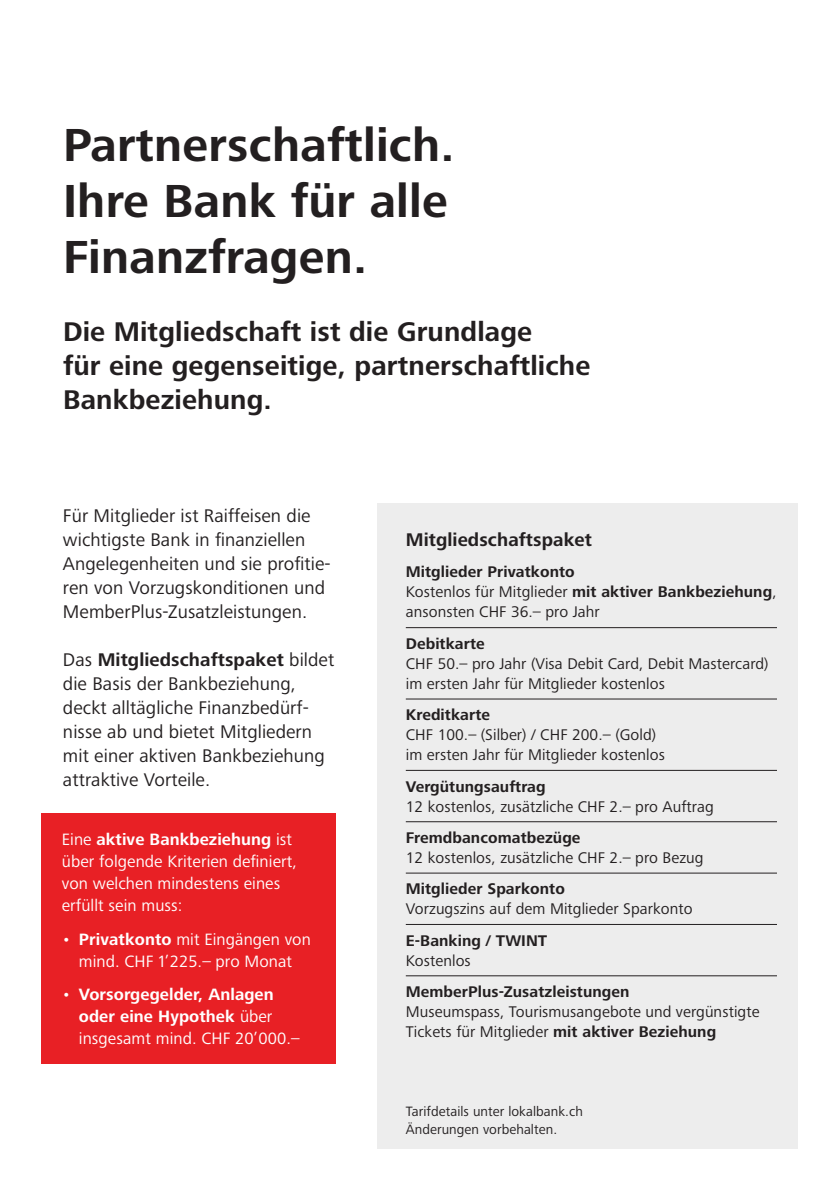
<style>
.page{position:relative;width:840px;height:1191px;background:#fff}
.page>*{position:absolute;margin:0;border:0;box-sizing:border-box;transform-origin:0 0}
.Inhalt_____Titel_24p{font:700 48px/56px "Frutiger Next LTW1 G";letter-spacing:.005em;color:#231f20}
.Inhalt_____Lead_14pt{font:700 28px/34px "Frutiger Next LTW1 G";letter-spacing:.005em;color:#231f20}
.Inhalt_____Grundtext{font:19px/24px "Frutiger Next LTW1 G";letter-spacing:.005em;color:#231f20}
.Inhalt_____Untertite{font:700 19px "Frutiger Next LTW1 G";letter-spacing:.005em;color:#231f20}
.Inhalt_____Tabelle{font:17px/22px "Frutiger Next LTW1 G";letter-spacing:.005em;color:#fff}
.t1{font:700 17px/22px "Frutiger Next LTW1 G";letter-spacing:.005em;color:#fff}
.Inhalt_____Mitglieds{font:16px/20px "Frutiger Next LTW1 G";letter-spacing:.005em;color:#231f20}
.Inhalt_____Mitglieds-2{font:700 16px "Frutiger Next LTW1 G";letter-spacing:.005em;color:#231f20}
.Inhalt_____Tabelle-2{font:16px/20px "Frutiger Next LTW1 G";letter-spacing:.005em;color:#231f20}
.Inhalt_____Legende_G{font:14px/18px "Frutiger Next LTW1 G";letter-spacing:.005em;color:#231f20}
.s1{font-weight:700}
.s2{font-weight:400}
</style>
<div class="page">
<div style="left:378px;top:503px;width:419px;height:646px;background:#ededed"></div>
<hr style="left:405px;top:627px;width:371px;height:1px;background:#231f20">
<hr style="left:405px;top:698px;width:371px;height:1px;background:#231f20">
<hr style="left:405px;top:770px;width:371px;height:1px;background:#231f20">
<hr style="left:405px;top:821px;width:371px;height:1px;background:#231f20">
<hr style="left:405px;top:872px;width:371px;height:1px;background:#231f20">
<hr style="left:405px;top:924px;width:371px;height:1px;background:#231f20">
<hr style="left:405px;top:975px;width:371px;height:1px;background:#231f20">
<div style="left:42px;top:813px;width:294px;height:251px;background:#e82025"></div>
<p class="Inhalt_____Titel_24p" style="left:63px;top:118px;width:393px">Partnerschaftlich.<br>Ihre Bank für alle<br>Finanzfragen.</p>
<p class="Inhalt_____Lead_14pt" style="left:63px;top:315px;width:528px">Die Mitgliedschaft ist die Grundlage<br>für eine gegenseitige, partnerschaftliche<br>Bankbeziehung.</p>
<p class="Inhalt_____Grundtext" style="left:63px;top:504px;width:269px">Für Mitglieder ist Raiffeisen die wichtigste Bank in finanziellen Angelegenheiten und sie profitie&shy;ren von Vorzugskonditionen und MemberPlus-Zusatzleistungen.</p>
<p class="Inhalt_____Grundtext" style="left:63px;top:648px;width:272px">Das <span class="s1">Mitgliedschaftspaket</span> bildet die Basis der Bankbeziehung, deckt alltägliche Finanzbedürf&shy;nisse ab und bietet Mitgliedern mit einer aktiven Bankbeziehung attraktive Vorteile.</p>
<p class="Inhalt_____Tabelle" style="left:62px;top:829px;width:236px">Eine <span class="s1">aktive Bankbeziehung</span> ist über folgende Kriterien definiert, von welchen mindestens eines erfüllt sein muss:</p>
<p class="Inhalt_____Tabelle" style="left:62px;top:928px;width:250px;text-align:center">• <span class="s1">Privatkonto</span> mit Eingängen von mind. CHF 1’225.– pro Monat</p>
<p class="t1" style="left:79px;top:984px;width:222px;text-indent:-17px"><span class="s2">•</span> Vorsorgegelder, Anlagen oder eine Hypothek <span class="s2">über insgesamt mind. CHF 20’000.–</span></p>
<p class="Inhalt_____Untertite" style="left:405px;top:529px;width:188px">Mitgliedschaftspaket</p>
<p class="Inhalt_____Mitglieds-2" style="left:405px;top:563px;width:170px">Mitglieder Privatkonto</p>
<p class="Inhalt_____Mitglieds" style="left:405px;top:582px;width:372px">Kostenlos für Mitglieder <span class="s1">mit aktiver Bankbeziehung</span>, ansonsten CHF 36.– pro Jahr</p>
<p class="Inhalt_____Mitglieds-2" style="left:405px;top:634px;width:80px">Debitkarte</p>
<p class="Inhalt_____Mitglieds" style="left:405px;top:654px;width:364px">CHF 50.– pro Jahr (Visa Debit Card, Debit Mastercard) im ersten Jahr für Mitglieder kostenlos</p>
<p class="Inhalt_____Mitglieds-2" style="left:405px;top:705px;width:86px">Kreditkarte</p>
<p class="Inhalt_____Mitglieds" style="left:405px;top:725px;width:260px">CHF 100.– (Silber) / CHF 200.– (Gold) im ersten Jahr für Mitglieder kostenlos</p>
<p class="Inhalt_____Mitglieds-2" style="left:405px;top:777px;width:141px">Vergütungsauftrag</p>
<p class="Inhalt_____Mitglieds" style="left:405px;top:796px;width:309px">12 kostenlos, zusätzliche CHF 2.– pro Auftrag</p>
<p class="Inhalt_____Mitglieds-2" style="left:405px;top:828px;width:176px">Fremdbancomatbezüge</p>
<p class="Inhalt_____Mitglieds" style="left:405px;top:848px;width:299px">12 kostenlos, zusätzliche CHF 2.– pro Bezug</p>
<p class="Inhalt_____Mitglieds-2" style="left:405px;top:879px;width:160px">Mitglieder Sparkonto</p>
<p class="Inhalt_____Mitglieds" style="left:405px;top:899px;width:288px">Vorzugszins auf dem Mitglieder Sparkonto</p>
<p class="Inhalt_____Mitglieds-2" style="left:405px;top:931px;width:143px">E-Banking / TWINT</p>
<p class="Inhalt_____Mitglieds" style="left:405px;top:950px;width:66px">Kostenlos</p>
<p class="Inhalt_____Mitglieds-2" style="left:405px;top:982px;width:225px">MemberPlus-Zusatzleistungen</p>
<p class="Inhalt_____Tabelle-2" style="left:405px;top:1002px;width:355px">Museumspass, Tourismusangebote und vergünstigte<br>Tickets für Mitglieder <span class="s1">mit aktiver Beziehung</span></p>
<p class="Inhalt_____Legende_G" style="left:405px;top:1103px;width:178px">Tarifdetails unter lokalbank.ch<br>Änderungen vorbehalten.</p>
</div>
